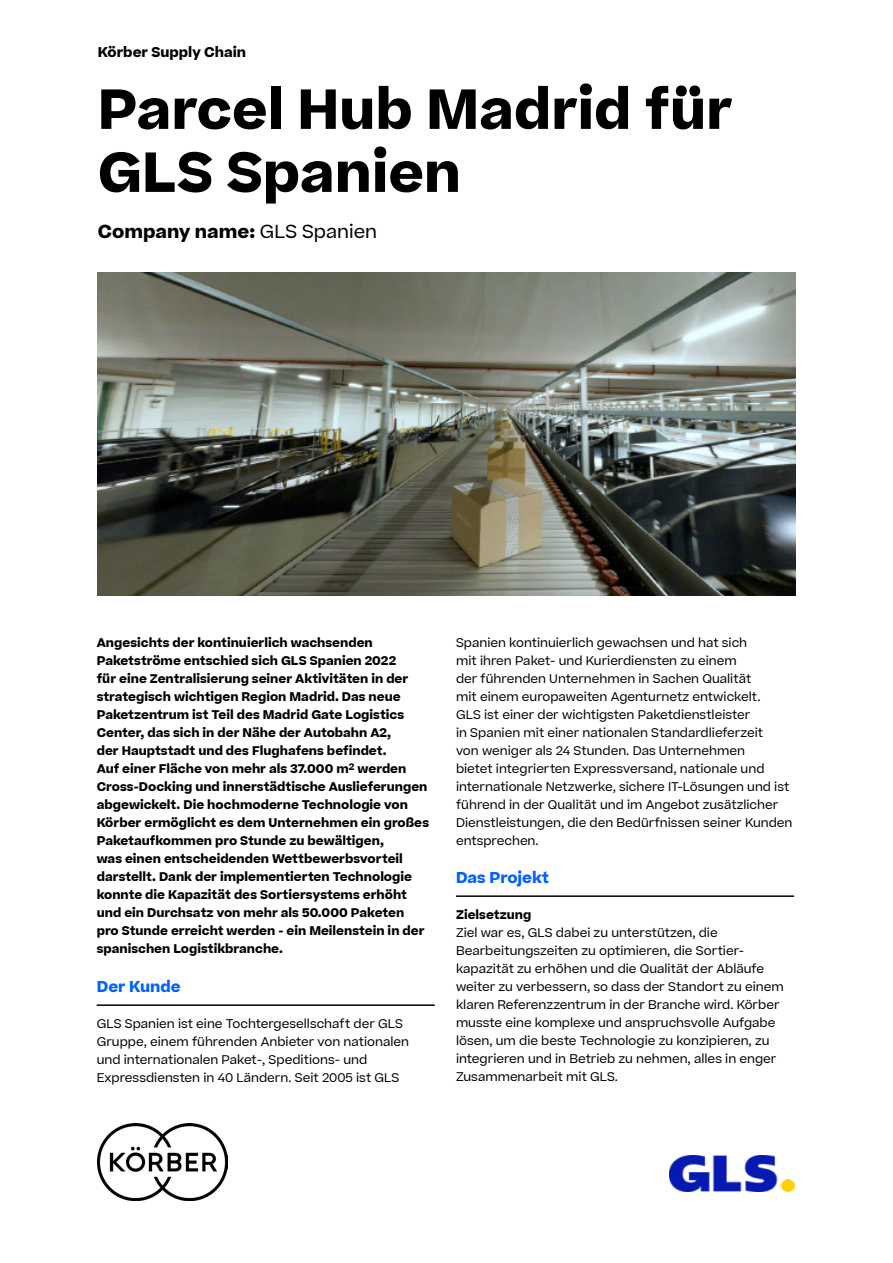
<style>
.page{position:relative;width:893px;height:1263px;background:#fff}
.page>*{position:absolute;margin:0;border:0;box-sizing:border-box;transform-origin:0 0}
.t1{font:700 54px/63px "Koerber";color:#000}
.t2{font:700 18px "Koerber";color:#000}
.t3{font:700 15px "Koerber";color:#0060ff}
.t4{font:700 13.5px "Koerber";color:#000}
.t5{font:12px/18px "Koerber";color:#000}
.t6{font:700 12px/18px "Koerber";color:#000}
.s1{font-weight:400}
</style>
<div class="page">
<img style="left:98px;top:1124px;width:130px;height:76px">
<img style="left:98px;top:272px;width:697px;height:323px">
<hr style="left:97px;top:1004px;width:338px;height:2px;background:#000">
<hr style="left:456px;top:895px;width:338px;height:2px;background:#000">
<img style="left:669px;top:1155px;width:125px;height:36px">
<p class="t4" style="left:98px;top:42px;width:150px">Körber Supply Chain</p>
<h1 class="t1" style="left:98px;top:78px;width:636px">Parcel Hub Madrid für<br>GLS Spanien</h1>
<h2 class="t2" style="left:98px;top:220px;width:281px">Company name: <span class="s1">GLS Spanien</span></h2>
<p class="t6" style="left:97px;top:633px;width:334px">Angesichts der kontinuierlich wachsenden Paketströme entschied sich GLS Spanien 2022<br>für eine Zentralisierung seiner Aktivitäten in der strategisch wichtigen Region Madrid. Das neue Paketzentrum ist Teil des Madrid Gate Logistics Center, das sich in der Nähe der Autobahn A2,<br>der Hauptstadt und des Flughafens befindet.<br>Auf einer Fläche von mehr als 37.000 m<sup>2</sup> werden Cross-Docking und innerstädtische Auslieferungen abgewickelt. Die hochmoderne Technologie von Körber ermöglicht es dem Unternehmen ein großes Paketaufkommen pro Stunde zu bewältigen,<br>was einen entscheidenden Wettbewerbsvorteil darstellt. Dank der implementierten Technologie konnte die Kapazität des Sortiersystems erhöht und ein Durchsatz von mehr als 50.000 Paketen pro Stunde erreicht werden - ein Meilenstein in der spanischen Logistikbranche.</p>
<p class="t3" style="left:97px;top:976px;width:86px">Der Kunde</p>
<p class="t5" style="left:97px;top:1014px;width:314px">GLS Spanien ist eine Tochtergesellschaft der GLS Gruppe, einem führenden Anbieter von nationalen und internationalen Paket-, Speditions- und Expressdiensten in 40 Ländern. Seit 2005 ist GLS</p>
<p class="t5" style="left:456px;top:633px;width:338px">Spanien kontinuierlich gewachsen und hat sich<br>mit ihren Paket- und Kurierdiensten zu einem<br>der führenden Unternehmen in Sachen Qualität<br>mit einem europaweiten Agenturnetz entwickelt.<br>GLS ist einer der wichtigsten Paketdienstleister<br>in Spanien mit einer nationalen Standardlieferzeit<br>von weniger als 24 Stunden. Das Unternehmen<br>bietet integrierten Expressversand, nationale und internationale Netzwerke, sichere IT-Lösungen und ist führend in der Qualität und im Angebot zusätzlicher Dienstleistungen, die den Bedürfnissen seiner Kunden entsprechen.</p>
<p class="t3" style="left:456px;top:867px;width:95px">Das Projekt</p>
<p class="t6" style="left:456px;top:905px;width:77px">Zielsetzung</p>
<p class="t5" style="left:456px;top:923px;width:329px">Ziel war es, GLS dabei zu unterstützen, die Bearbeitungszeiten zu optimieren, die Sortier&shy;kapazität zu erhöhen und die Qualität der Abläufe weiter zu verbessern, so dass der Standort zu einem klaren Referenzzentrum in der Branche wird. Körber musste eine komplexe und anspruchsvolle Aufgabe lösen, um die beste Technologie zu konzipieren, zu integrieren und in Betrieb zu nehmen, alles in enger Zusammenarbeit mit GLS.</p>
</div>
